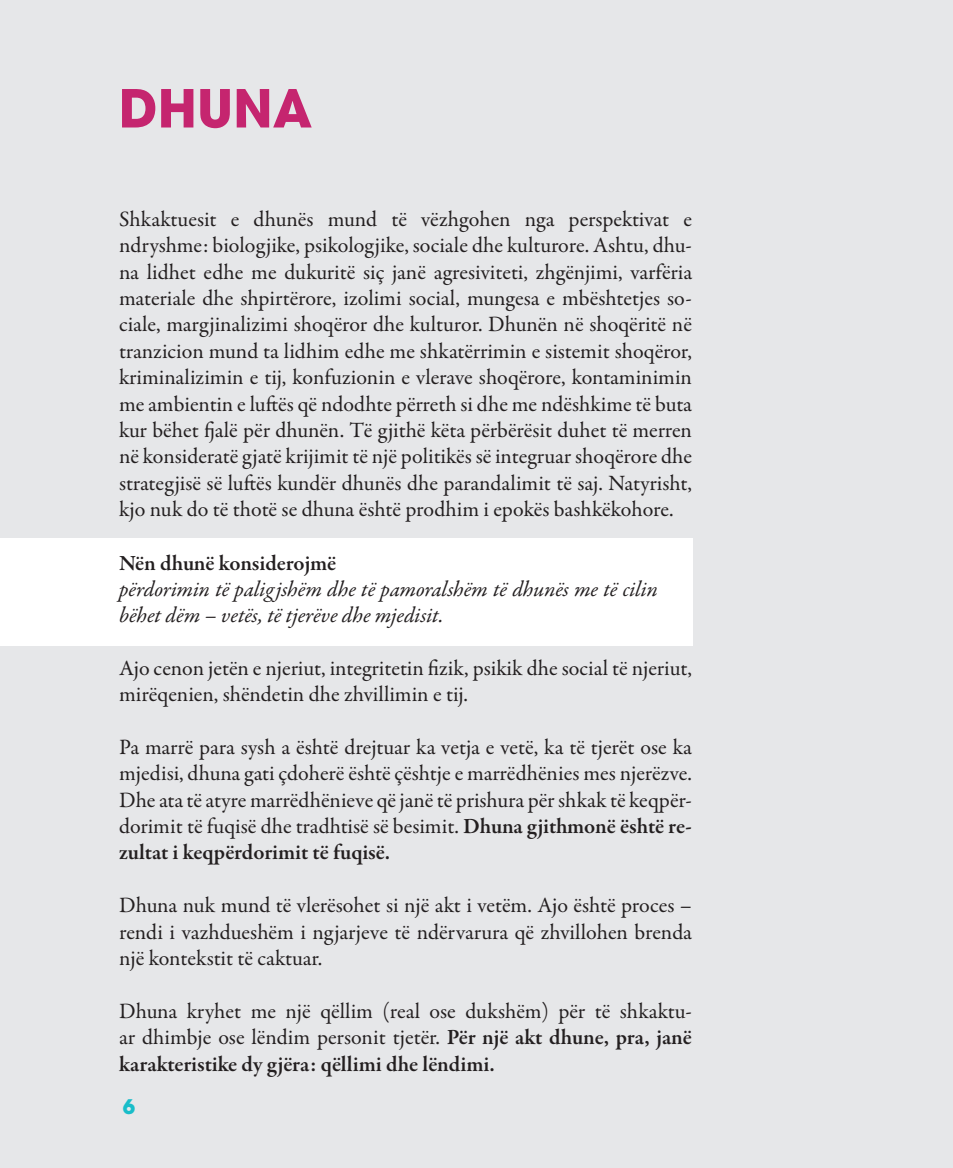
<style>
.page{position:relative;width:953px;height:1168px;background:#fff}
.page>*{position:absolute;margin:0;border:0;box-sizing:border-box;transform-origin:0 0}
.t1{font:700 52px "Avant Garde LT";color:#c5256f}
.t2{font:22px/26.4px "Garamond Premr Pro";color:#231f20;text-align:justify}
.t3{font:italic 22px/26.4px "Garamond Premr Pro";letter-spacing:-.005em;color:#231f20}
.t4{font:600 22px "Garamond Premr Pro";letter-spacing:-.01em;color:#231f20}
.t5{font:700 20px "Avant Garde LT";color:#19bdc9}
.s1{font-weight:600}
</style>
<div class="page">
<div style="left:0;top:0;width:952px;height:1168px;background:#e6e7e9"></div>
<div style="left:0;top:538px;width:692px;height:108px;background:#fff"></div>
<h1 class="t1" style="left:119px;top:75px;width:194px">DHUNA</h1>
<p class="t2" style="left:119px;top:206px;width:574px">Shkaktuesit e dhunës mund të vëzhgohen nga perspektivat e ndryshme: biologjike, psikologjike, sociale dhe kulturore. Ashtu, dhu&shy;na lidhet edhe me dukuritë siç janë agresiviteti, zhgënjimi, varfëria materiale dhe shpirtërore, izolimi social, mungesa e mbështetjes so&shy;ciale, margjinalizimi shoqëror dhe kulturor. Dhunën në shoqëritë në tranzicion mund ta lidhim edhe me shkatërrimin e sistemit shoqëror, kriminalizimin e tij, konfuzionin e vlerave shoqërore, kontaminimin me ambientin e luftës që ndodhte përreth si dhe me ndëshkime të buta kur bëhet fjalë për dhunën. Të gjithë këta përbërësit duhet të merren në konsideratë gjatë krijimit të një politikës së integruar shoqërore dhe strategjisë së luftës kundër dhunës dhe parandalimit të saj. Natyrisht, kjo nuk do të thotë se dhuna është prodhim i epokës bashkëkohore.</p>
<p class="t4" style="left:119px;top:549px;width:219px">Nën dhunë konsiderojmë</p>
<p class="t3" style="left:119px;top:577px;width:540px">përdorimin të paligjshëm dhe të pamoralshëm të dhunës me të cilin bëhet dëm – vetës, të tjerëve dhe mjedisit.</p>
<p class="t2" style="left:119px;top:655px;width:574px">Ajo cenon jetën e njeriut, integritetin fizik, psikik dhe social të njeriut, mirëqenien, shëndetin dhe zhvillimin e tij.</p>
<p class="t2" style="left:119px;top:734px;width:574px">Pa marrë para sysh a është drejtuar ka vetja e vetë, ka të tjerët ose ka mjedisi, dhuna gati çdoherë është çështje e marrëdhënies mes njerëzve.<br>Dhe ata të atyre marrëdhënieve që janë të prishura për shkak të keqpër&shy;dorimit të fuqisë dhe tradhtisë së besimit. <span class="s1">Dhuna gjithmonë është re&shy;zultat i keqpërdorimit të fuqisë.</span></p>
<p class="t2" style="left:119px;top:893px;width:574px">Dhuna nuk mund të vlerësohet si një akt i vetëm. Ajo është proces – rendi i vazhdueshëm i ngjarjeve të ndërvarura që zhvillohen brenda një kontekstit të caktuar.</p>
<p class="t2" style="left:119px;top:998px;width:574px">Dhuna kryhet me një qëllim (real ose dukshëm) për të shkaktu&shy;ar dhimbje ose lëndim personit tjetër. <span class="s1">Për një akt dhune, pra, janë karakteristike dy gjëra: qëllimi dhe lëndimi.</span></p>
<p class="t5" style="left:123px;top:1093px;width:14px">6</p>
</div>
